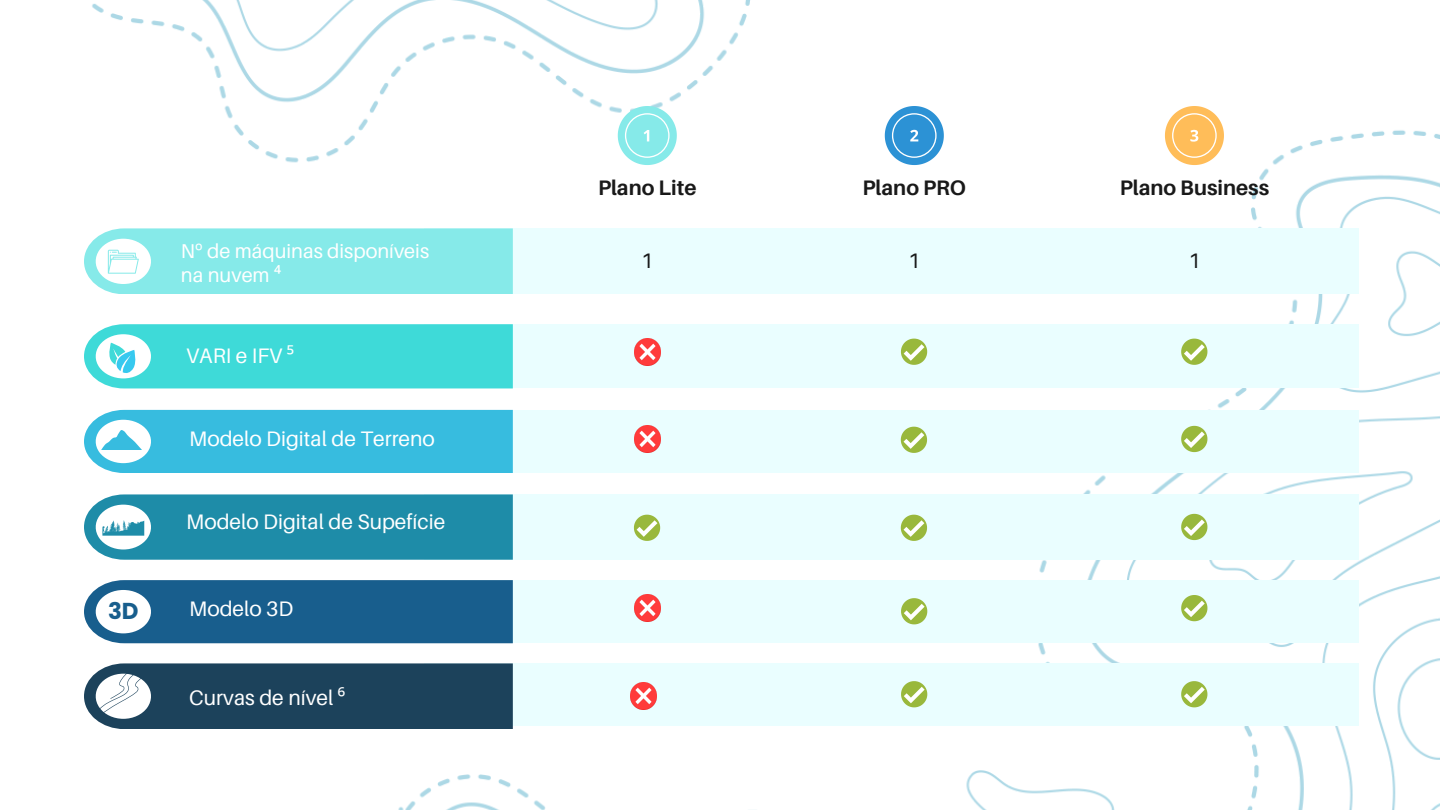
<style>
.page{position:relative;width:1440px;height:810px;background:#fff}
.page>*{position:absolute;margin:0;border:0;box-sizing:border-box;transform-origin:0 0}
.t1{font:700 23px "Poppins";color:#185e8d}
.t2{font:21px "Aileron";color:#fff}
.t3{font:700 21px "Aileron";color:#191919}
.t4{font:21px "Aileron";color:#191919}
.t5{font:20px/24px "Aileron";color:#fff}
.s1{font-family:"Noto Sans"}
</style>
<div class="page">
<img style="left:92px;top:0;width:1348px;height:810px">
<div style="left:425px;top:228px;width:934px;height:66px;background:#eafeff"></div>
<div style="left:425px;top:324px;width:934px;height:64px;background:#eafeff"></div>
<div style="left:425px;top:494px;width:934px;height:66px;background:#eafeff"></div>
<div style="left:425px;top:410px;width:934px;height:63px;background:#eafeff"></div>
<div style="left:425px;top:580px;width:934px;height:63px;background:#eafeff"></div>
<svg style="left:84px;top:580px;width:429px;height:63px;background:#2d6d97"></svg>
<svg style="left:618px;top:106px;width:59px;height:59px"></svg>
<svg style="left:885px;top:106px;width:59px;height:59px"></svg>
<svg style="left:1165px;top:106px;width:59px;height:59px"></svg>
<img style="left:634px;top:338px;width:26px;height:27px">
<img style="left:634px;top:595px;width:26px;height:27px">
<img style="left:634px;top:426px;width:26px;height:27px">
<svg style="left:84px;top:228px;width:429px;height:66px;background:#90ebea"></svg>
<svg style="left:1181px;top:339px;width:26px;height:26px"></svg>
<svg style="left:901px;top:339px;width:26px;height:26px"></svg>
<svg style="left:1181px;top:595px;width:26px;height:26px"></svg>
<svg style="left:901px;top:598px;width:26px;height:26px"></svg>
<svg style="left:1181px;top:426px;width:26px;height:26px"></svg>
<svg style="left:1181px;top:514px;width:26px;height:26px"></svg>
<svg style="left:901px;top:427px;width:26px;height:26px"></svg>
<svg style="left:901px;top:515px;width:26px;height:26px"></svg>
<svg style="left:634px;top:515px;width:26px;height:26px"></svg>
<div style="left:425px;top:663px;width:934px;height:63px;background:#eafeff"></div>
<img style="left:630px;top:682px;width:26px;height:27px">
<svg style="left:901px;top:681px;width:26px;height:26px"></svg>
<svg style="left:1181px;top:681px;width:26px;height:26px"></svg>
<svg style="left:84px;top:324px;width:429px;height:64px;background:#4ddcdb"></svg>
<svg style="left:84px;top:410px;width:429px;height:63px;background:#46c1e1"></svg>
<svg style="left:84px;top:494px;width:429px;height:66px;background:#3195af"></svg>
<svg style="left:84px;top:663px;width:429px;height:66px;background:#31536a"></svg>
<h3 class="t1" style="left:108px;top:595px;width:32px">3D</h3>
<p class="t3" style="left:598px;top:175px;width:100px">Plano Lite</p>
<p class="t3" style="left:863px;top:175px;width:105px">Plano PRO</p>
<p class="t3" style="left:1120px;top:175px;width:151px">Plano Business</p>
<p class="t5" style="left:181px;top:239px;width:250px">N<span class="s1">º</span> de máquinas disponíveis na nuvem <span class="s1">⁴</span></p>
<h2 class="t4" style="left:641px;top:248px;width:14px">1</h2>
<p class="t4" style="left:908px;top:248px;width:14px">1</p>
<p class="t4" style="left:1188px;top:248px;width:14px">1</p>
<p class="t2" style="left:186px;top:342px;width:110px">VARI e IFV <span class="s1">⁵</span></p>
<h2 class="t2" style="left:189px;top:426px;width:247px">Modelo Digital de Terreno</h2>
<p class="t2" style="left:186px;top:508px;width:260px">Modelo Digital de Supefície</p>
<p class="t2" style="left:189px;top:596px;width:106px">Modelo 3D</p>
<p class="t2" style="left:189px;top:685px;width:157px">Curvas de nível <span class="s1">⁶</span></p>
</div>
